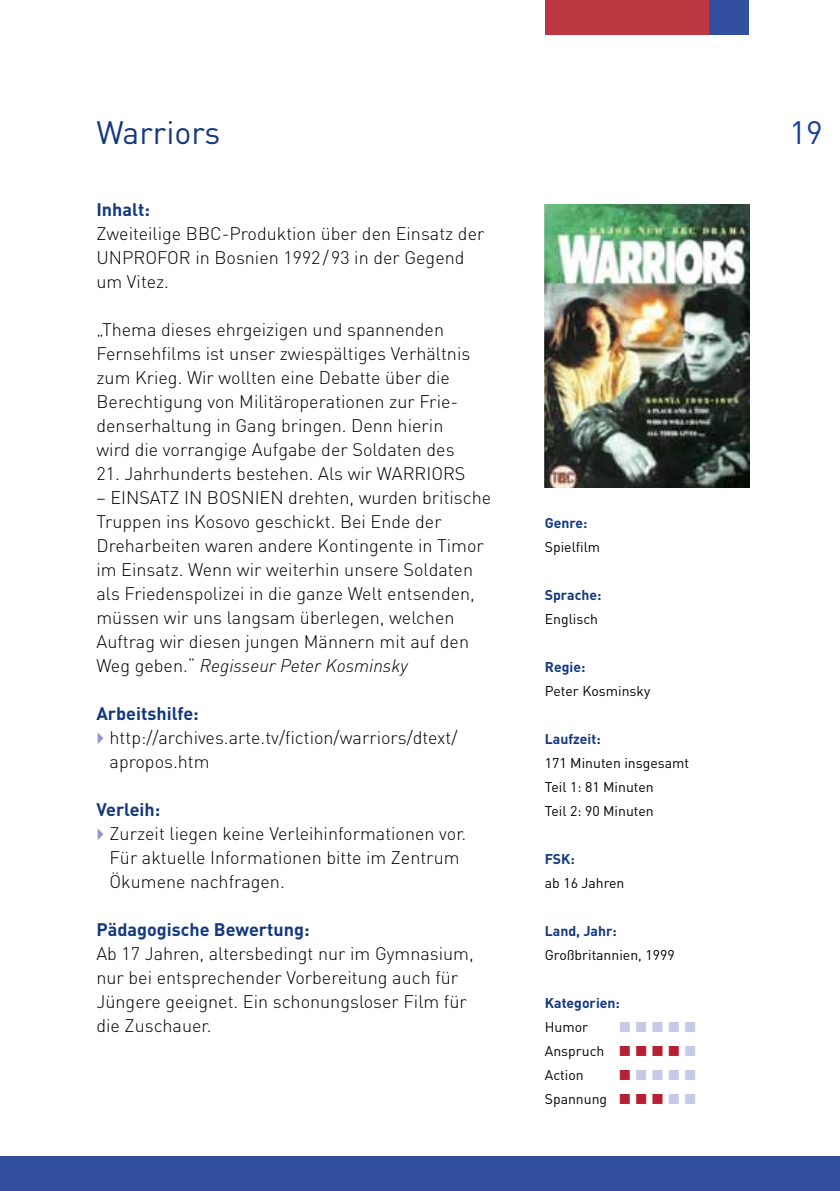
<style>
.page{position:relative;width:840px;height:1191px;background:#fff}
.page>*{position:absolute;margin:0;border:0;box-sizing:border-box;transform-origin:0 0}
.t1{font:32px "DIN";color:#14387f}
.t2{font:32px "DIN";color:#164194}
.t3{font:300 18px/24px "DIN";color:#000}
.t4{font:700 18px "DIN";color:#14387f}
.t5{font:14px/24px "DIN";color:#000}
.t6{font:700 14px "DIN";color:#14387f}
.s1{font-style:italic}
</style>
<div class="page">
<div style="left:708px;top:0;width:20px;height:34px;background:#324f9e"></div>
<div style="left:728px;top:0;width:20px;height:34px;background:#324f9e"></div>
<div style="left:0;top:1157px;width:839px;height:34px;background:#324f9e"></div>
<div style="left:544px;top:0;width:21px;height:34px;background:#bc3741"></div>
<div style="left:565px;top:0;width:20px;height:34px;background:#bc3741"></div>
<div style="left:585px;top:0;width:20px;height:34px;background:#bc3741"></div>
<div style="left:605px;top:0;width:21px;height:34px;background:#bc3741"></div>
<div style="left:626px;top:0;width:20px;height:34px;background:#bc3741"></div>
<div style="left:646px;top:0;width:21px;height:34px;background:#bc3741"></div>
<div style="left:667px;top:0;width:20px;height:34px;background:#bc3741"></div>
<div style="left:687px;top:0;width:21px;height:34px;background:#bc3741"></div>
<img style="left:544px;top:204px;width:204px;height:284px">
<h1 class="t1" style="left:96px;top:112px;width:125px">Warriors</h1>
<p class="t4" style="left:96px;top:198px;width:55px">Inhalt:</p>
<p class="t3" style="left:96px;top:221px;width:389px">Zweiteilige BBC-Produktion über den Einsatz der<br>UNPROFOR in Bosnien 1992 / 93 in der Gegend um Vitez.</p>
<p class="t3" style="left:96px;top:317px;width:375px">„Thema dieses ehrgeizigen und spannenden Fernsehfilms ist unser zwiespältiges Verhältnis zum Krieg. Wir wollten eine Debatte über die Berechtigung von Militäroperationen zur Frie&shy;denserhaltung in Gang bringen. Denn hierin wird die vorrangige Aufgabe der Soldaten des</p>
<p class="t3" style="left:96px;top:461px;width:370px">21. Jahrhunderts bestehen. Als wir WARRIORS</p>
<p class="t3" style="left:96px;top:485px;width:396px">– EINSATZ IN BOSNIEN drehten, wurden britische Truppen ins Kosovo geschickt. Bei Ende der Dreharbeiten waren andere Kontingente in Timor im Einsatz. Wenn wir weiterhin unsere Soldaten als Friedenspolizei in die ganze Welt entsenden, müssen wir uns langsam überlegen, welchen Auftrag wir diesen jungen Männern mit auf den Weg geben.“ <span class="s1">Regisseur Peter Kosminsky</span></p>
<p class="t4" style="left:96px;top:702px;width:104px">Arbeitshilfe:</p>
<p class="t3" style="left:109px;top:725px;width:349px">http://archives.arte.tv/fiction/warriors/dtext/ apropos.htm</p>
<p class="t4" style="left:96px;top:798px;width:65px">Verleih:</p>
<p class="t3" style="left:109px;top:821px;width:358px">Zurzeit liegen keine Verleihinformationen vor.<br>Für aktuelle Informationen bitte im Zentrum<br>Ökumene nachfragen.</p>
<p class="t4" style="left:96px;top:918px;width:214px">Pädagogische Bewertung:</p>
<p class="t3" style="left:96px;top:941px;width:378px">Ab 17 Jahren, altersbedingt nur im Gymnasium, nur bei entsprechender Vorbereitung auch für Jüngere geeignet. Ein schonungsloser Film für die Zuschauer.</p>
<p class="t6" style="left:544px;top:514px;width:44px">Genre:</p>
<p class="t5" style="left:544px;top:535px;width:57px">Spielfilm</p>
<p class="t6" style="left:544px;top:586px;width:58px">Sprache:</p>
<p class="t5" style="left:544px;top:607px;width:55px">Englisch</p>
<p class="t6" style="left:544px;top:658px;width:42px">Regie:</p>
<p class="t5" style="left:544px;top:679px;width:107px">Peter Kosminsky</p>
<p class="t6" style="left:544px;top:730px;width:57px">Laufzeit:</p>
<p class="t5" style="left:544px;top:751px;width:146px">171 Minuten insgesamt<br>Teil 1: 81 Minuten<br>Teil 2: 90 Minuten</p>
<p class="t6" style="left:544px;top:850px;width:32px">FSK:</p>
<p class="t5" style="left:544px;top:871px;width:81px">ab 16 Jahren</p>
<p class="t6" style="left:544px;top:922px;width:73px">Land, Jahr:</p>
<p class="t5" style="left:544px;top:943px;width:131px">Großbritannien, 1999</p>
<p class="t6" style="left:544px;top:994px;width:76px">Kategorien:</p>
<p class="t5" style="left:544px;top:1015px;width:64px">Humor<br>Anspruch<br>Action<br>Spannung</p>
<h1 class="t2" style="left:789px;top:112px;width:35px">19</h1>
</div>
